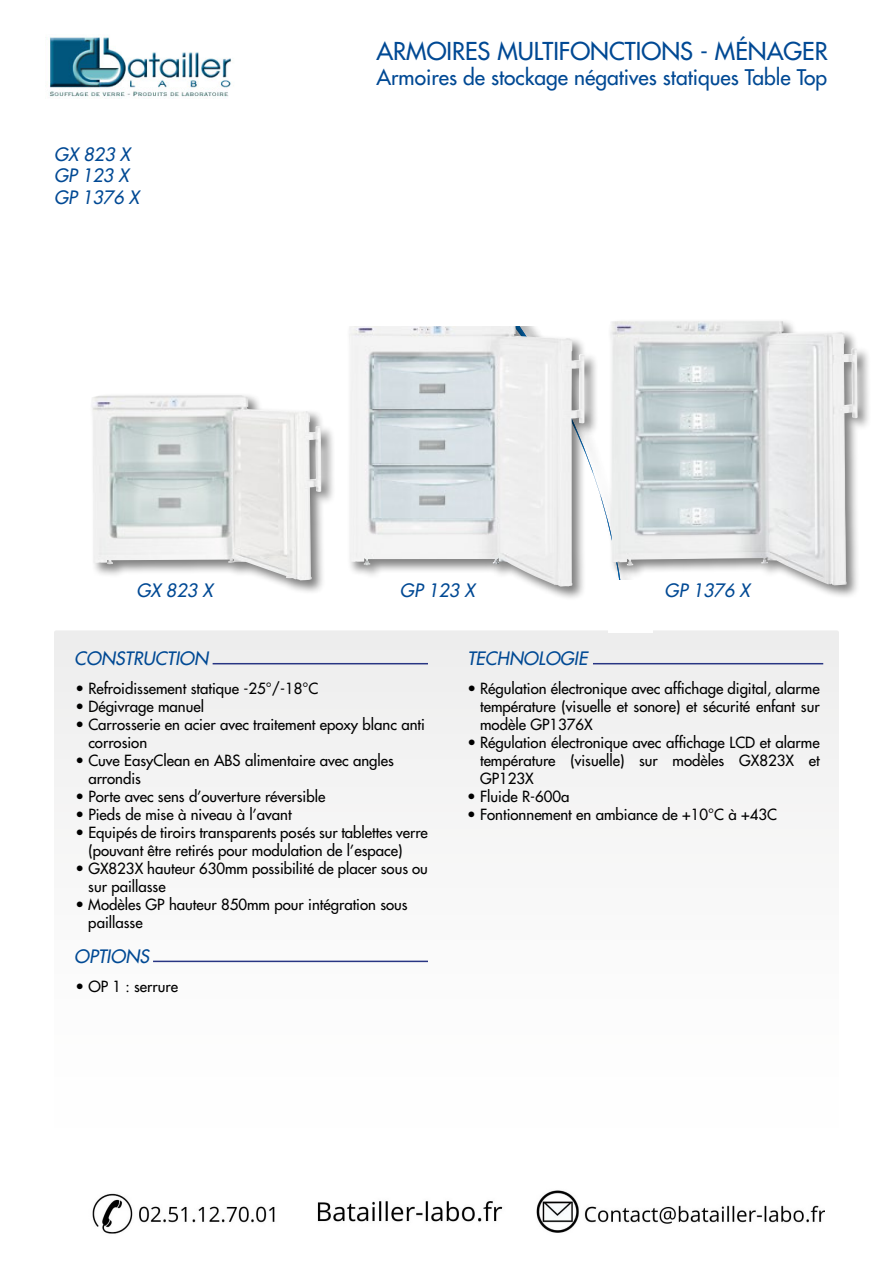
<style>
.page{position:relative;width:893px;height:1263px;background:#fff}
.page>*{position:absolute;margin:0;border:0;box-sizing:border-box;transform-origin:0 0}
.t1{font:500 24px "Futura Std";color:#004994}
.t2{font:500 21px "Futura Std";color:#004994}
.t3{font:italic 500 18px/21.6px "Futura Std";color:#004994}
.t4{font:500 15px/18px "Futura Std";color:#000}
</style>
<div class="page">
<div style="left:54px;top:630px;width:785px;height:333px;background:#f4f4f4"></div>
<div style="left:608px;top:318px;width:264px;height:281px;background:#000;opacity:.5"></div>
<img style="left:610px;top:321px;width:224px;height:264px">
<hr style="left:213px;top:663px;width:215px;height:1px;background:#283583">
<hr style="left:593px;top:663px;width:230px;height:1px;background:#283583">
<div style="left:347px;top:318px;width:252px;height:282px;background:#000;opacity:.5"></div>
<img style="left:349px;top:321px;width:235px;height:265px">
<div style="left:89px;top:392px;width:246px;height:202px;background:#000;opacity:.5"></div>
<img style="left:91px;top:395px;width:230px;height:185px">
<hr style="left:153px;top:961px;width:275px;height:1px;background:#283583">
<div style="left:235px;top:118px;width:326px;height:208px;background:#fff"></div>
<div style="left:608px;top:580px;width:45px;height:53px;background:#fff"></div>
<img style="left:49px;top:37px;width:183px;height:62px">
<img style="left:92px;top:1190px;width:733px;height:44px">
<p class="t3" style="left:54px;top:143px;width:87px">GX 823 X<br>GP 123 X<br>GP 1376 X</p>
<h1 class="t1" style="left:376px;top:36px;width:453px">ARMOIRES MULTIFONCTIONS - MÉNAGER</h1>
<h2 class="t2" style="left:376px;top:64px;width:452px">Armoires de stockage négatives statiques Table Top</h2>
<p class="t3" style="left:136px;top:580px;width:78px">GX 823 X</p>
<p class="t3" style="left:400px;top:580px;width:76px">GP 123 X</p>
<p class="t3" style="left:665px;top:580px;width:87px">GP 1376 X</p>
<p class="t3" style="left:74px;top:648px;width:135px">CONSTRUCTION</p>
<p class="t4" style="left:76px;top:679px;width:244px">• Refroidissement statique -25°/-18°C</p>
<p class="t4" style="left:76px;top:697px;width:130px">• Dégivrage manuel</p>
<p class="t4" style="left:88px;top:715px;width:338px;text-indent:-13px">• Carrosserie en acier avec traitement epoxy blanc anti corrosion</p>
<p class="t4" style="left:88px;top:751px;width:307px;text-indent:-13px">• Cuve EasyClean en ABS alimentaire avec angles arrondis</p>
<p class="t4" style="left:76px;top:787px;width:251px">• Porte avec sens d’ouverture réversible</p>
<p class="t4" style="left:76px;top:805px;width:218px">• Pieds de mise à niveau à l’avant</p>
<p class="t4" style="left:88px;top:823px;width:341px;text-indent:-13px">• Equipés de tiroirs transparents posés sur tablettes verre (pouvant être retirés pour modulation de l’espace)</p>
<p class="t4" style="left:88px;top:859px;width:341px;text-indent:-13px">• GX823X hauteur 630mm possibilité de placer sous ou sur paillasse</p>
<p class="t4" style="left:88px;top:895px;width:321px;text-indent:-13px">• Modèles GP hauteur 850mm pour intégration sous paillasse</p>
<p class="t3" style="left:74px;top:946px;width:76px">OPTIONS</p>
<p class="t4" style="left:76px;top:977px;width:104px">• OP 1 : serrure</p>
<p class="t3" style="left:467px;top:648px;width:122px">TECHNOLOGIE</p>
<p class="t4" style="left:480px;top:679px;width:341px;text-align:justify;text-indent:-13px">• Régulation électronique avec affichage digital, alarme température (visuelle et sonore) et sécurité enfant sur modèle GP1376X</p>
<p class="t4" style="left:480px;top:733px;width:341px;text-align:justify;text-indent:-13px">• Régulation électronique avec affichage LCD et alarme température (visuelle) sur modèles GX823X et GP123X</p>
<p class="t4" style="left:467px;top:787px;width:104px">• Fluide R-600a</p>
<p class="t4" style="left:467px;top:805px;width:311px">• Fontionnement en ambiance de +10°C à +43C</p>
</div>
